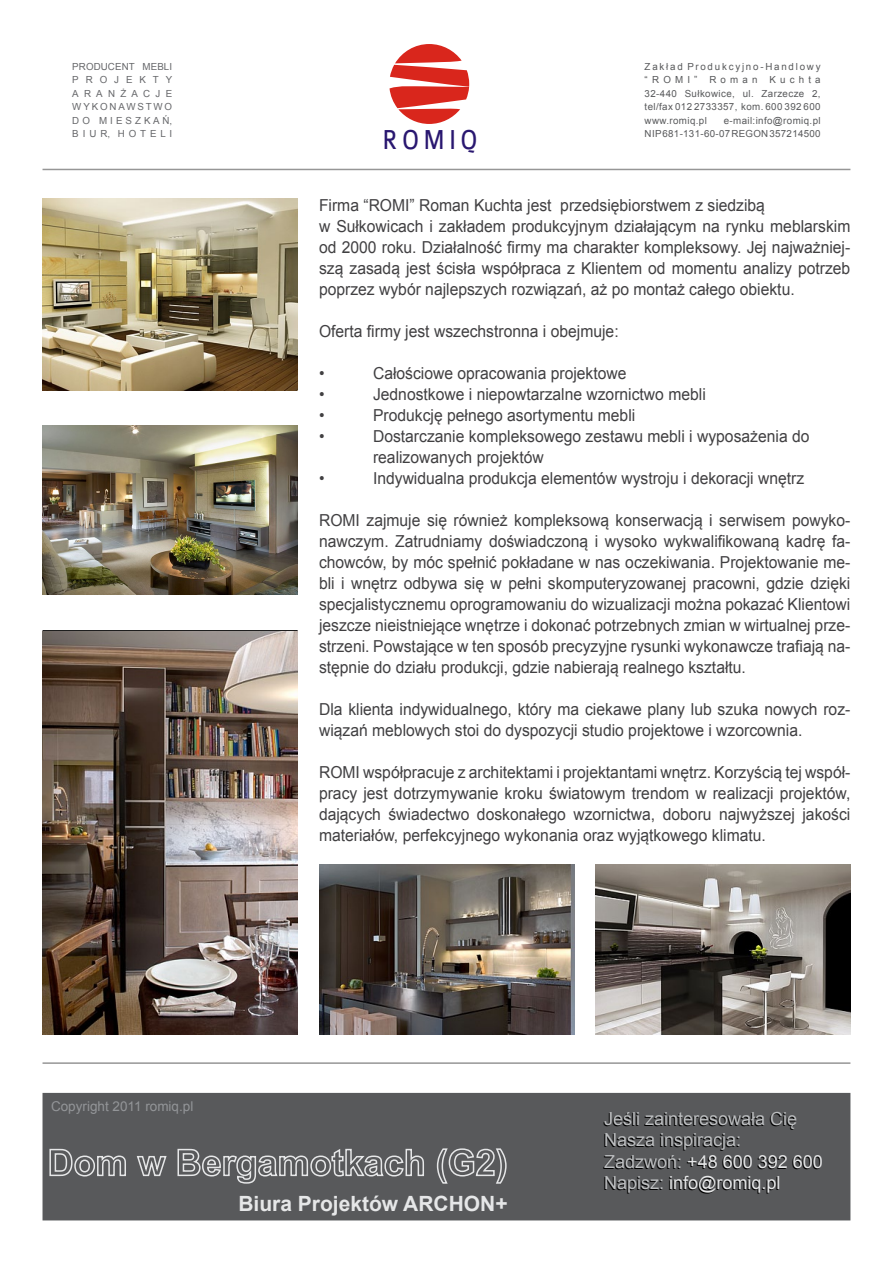
<style>
.page{position:relative;width:893px;height:1263px;background:#fff}
.page>*{position:absolute;margin:0;border:0;box-sizing:border-box;transform-origin:0 0}
.t1{font:29.25px "Colaborate";letter-spacing:.185em;color:#291770;scale:.83 1}
.t2{font:700 21px "Arial";color:#e6e7e8}
.t3{font:18px/21.6px "Arial";color:#bcbec0}
.t4{font:16.5px/21px "Arial";color:#414042;scale:.95 1}
.t5{font:13.5px "Arial";color:#939598}
.t6{font:9.75px/13.5px "Arial";letter-spacing:.04em;color:#58595b;text-align:justify}
.t7{font:9.75px/13.5px "Arial";letter-spacing:.19em;color:#67686b;text-align:justify}
.s1{color:#e6e7e8}
</style>
<div class="page">
<hr style="left:43px;top:169px;width:807px;height:1px;background:#969696">
<hr style="left:43px;top:1062px;width:807px;height:2px;background:#969696">
<svg style="left:389px;top:44px;width:80px;height:80px"></svg>
<img style="left:43px;top:198px;width:255px;height:192px">
<img style="left:43px;top:425px;width:255px;height:170px">
<img style="left:319px;top:864px;width:255px;height:170px">
<img style="left:595px;top:864px;width:255px;height:170px">
<img style="left:43px;top:631px;width:255px;height:403px">
<div style="left:43px;top:1093px;width:807px;height:127px;background:#58595b"></div>
<svg style="left:49px;top:1148px;width:77px;height:29px"></svg>
<svg style="left:136px;top:1156px;width:31px;height:21px"></svg>
<svg style="left:177px;top:1148px;width:247px;height:36px"></svg>
<svg style="left:436px;top:1148px;width:71px;height:36px"></svg>
<p class="t7" style="left:72px;top:60px;width:102px">PRODUCENT MEBLI PROJEKTY ARANŻACJE WYKONAWSTWO D O M I E S Z K A Ń, B I U R, H O T E L I</p>
<p class="t6" style="left:645px;top:60px;width:178px">Z a k ł a d P r o d u k c y j n o - H a n d l o w y “ R O M I ” R o m a n K u c h t a 32-440 Sułkowice, ul. Zarzecze 2, tel/fax 012 2733357, kom. 600 392 600 www.romiq.pl</p>
<p class="t6" style="left:645px;top:114px;width:178px;text-align:right">e-mail:info@romiq.pl<br>NIP 681-131-60-07 REGON 357214500</p>
<h1 class="t1" style="left:383px;top:120px;width:116px">ROMIQ</h1>
<p class="t4" style="left:319px;top:194px;width:561px">Firma “ROMI” Roman Kuchta jest przedsiębiorstwem z siedzibą<br>w Sułkowicach i zakładem produkcyjnym działającym na rynku meblarskim od 2000 roku. Działalność firmy ma charakter kompleksowy. Jej najważniej&shy;szą zasadą jest ścisła współpraca z Klientem od momentu analizy potrzeb poprzez wybór najlepszych rozwiązań, aż po montaż całego obiektu.</p>
<p class="t4" style="left:319px;top:320px;width:317px">Oferta firmy jest wszechstronna i obejmuje:</p>
<p class="t4" style="left:319px;top:362px;width:7px">•</p>
<p class="t4" style="left:373px;top:362px;width:268px">Całościowe opracowania projektowe</p>
<p class="t4" style="left:319px;top:383px;width:7px">•</p>
<p class="t4" style="left:373px;top:383px;width:352px">Jednostkowe i niepowtarzalne wzornictwo mebli</p>
<p class="t4" style="left:319px;top:404px;width:7px">•</p>
<p class="t4" style="left:373px;top:404px;width:278px">Produkcję pełnego asortymentu mebli</p>
<p class="t4" style="left:319px;top:425px;width:7px">•</p>
<p class="t4" style="left:373px;top:425px;width:461px">Dostarczanie kompleksowego zestawu mebli i wyposażenia do realizowanych projektów</p>
<p class="t4" style="left:319px;top:467px;width:7px">•</p>
<p class="t4" style="left:373px;top:467px;width:455px">Indywidualna produkcja elementów wystroju i dekoracji wnętrz</p>
<p class="t4" style="left:319px;top:509px;width:561px;text-align:justify">ROMI zajmuje się również kompleksową konserwacją i serwisem powyko&shy;nawczym. Zatrudniamy doświadczoną i wysoko wykwalifikowaną kadrę fa&shy;chowców, by móc spełnić pokładane w nas oczekiwania. Projektowanie me&shy;bli i wnętrz odbywa się w pełni skomputeryzowanej pracowni, gdzie dzięki specjalistycznemu oprogramowaniu do wizualizacji można pokazać Klientowi jeszcze nieistniejące wnętrze i dokonać potrzebnych zmian w wirtualnej prze&shy;strzeni. Powstające w ten sposób precyzyjne rysunki wykonawcze trafiają na&shy;stępnie do działu produkcji, gdzie nabierają realnego kształtu.</p>
<p class="t4" style="left:319px;top:698px;width:561px">Dla klienta indywidualnego, który ma ciekawe plany lub szuka nowych roz&shy;wiązań meblowych stoi do dyspozycji studio projektowe i wzorcownia.</p>
<p class="t4" style="left:319px;top:761px;width:561px;text-align:justify">ROMI współpracuje z architektami i projektantami wnętrz. Korzyścią tej współ&shy;pracy jest dotrzymywanie kroku światowym trendom w realizacji projektów, dających świadectwo doskonałego wzornictwa, doboru najwyższej jakości materiałów, perfekcyjnego wykonania oraz wyjątkowego klimatu.</p>
<p class="t5" style="left:51px;top:1098px;width:144px">Copyright 2011 romiq.pl</p>
<p class="t2" style="left:238px;top:1190px;width:271px">Biura Projektów ARCHON+</p>
<p class="t3" style="left:604px;top:1108px;width:220px">Jeśli zainteresowała Cię<br>Nasza inspiracja:<br>Zadzwoń: <span class="s1">+48 600 392 600<br></span>Napisz: <span class="s1">info@romiq.pl</span></p>
</div>
